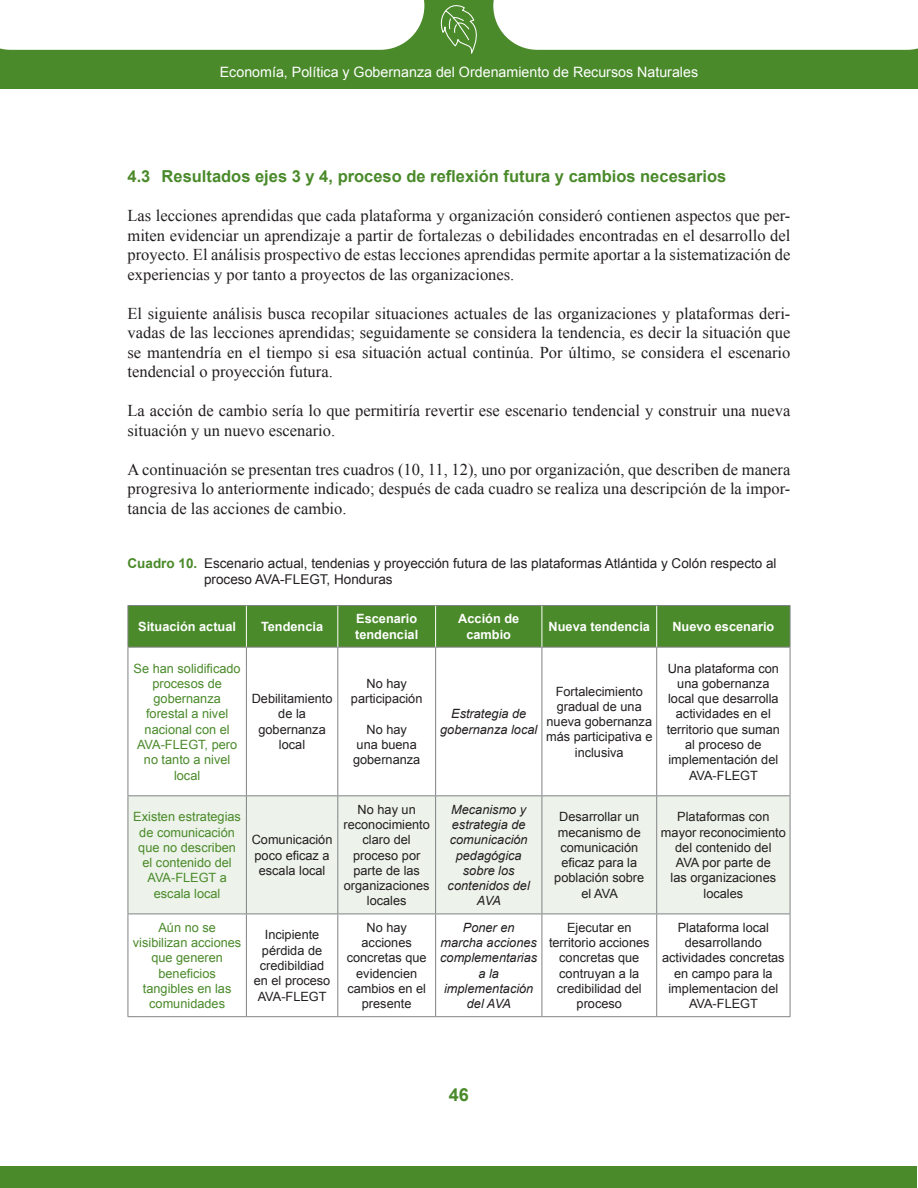
<style>
.page{position:relative;width:918px;height:1188px;background:#fff}
.page>*{position:absolute;margin:0;border:0;box-sizing:border-box;transform-origin:0 0}
.t1{font:700 18px "Arial";color:#4a8a2a}
.Texto{font:16.5px/19.5px "Times New Roman";color:#231f20;text-align:justify}
.Titulos_1_1{font:700 16.5px "Arial";color:#4a8a2a}
.t2{font:14.25px "Arial";color:#fff}
.Cuadros_Título{font:13.5px/15.6px "Arial";color:#231f20}
.Texto_cuadros{font:12.75px/15.3px "Arial";color:#231f20;text-align:center}
.Texto_cuadros-2{font:12.75px/15.3px "Arial";color:#4a8a2a;text-align:center}
.Texto_cuadros-3{font:italic 12.75px/15.3px "Arial";color:#231f20;text-align:center}
.Texto_cuadros-4{font:700 12.75px/15.3px "Arial";color:#fff}
.s1{font-weight:700;color:#4a8a2a}
</style>
<div class="page">
<div style="left:1px;top:1167px;width:916px;height:21px;background:#4a8a2a"></div>
<div style="left:0;top:0;width:917px;height:88px;background:#4a8a2a"></div>
<div style="left:0;top:0;width:424px;height:50px;background:#fff"></div>
<div style="left:493px;top:0;width:425px;height:50px;background:#fff"></div>
<svg style="left:440px;top:5px;width:37px;height:49px"></svg>
<div style="left:129px;top:606px;width:661px;height:41px;background:#4a8a2a"></div>
<div style="left:129px;top:796px;width:661px;height:118px;background:#edf3ea"></div>
<hr style="left:128px;top:605px;width:118px;height:1px;background:#808285">
<hr style="left:128px;top:606px;width:1px;height:41px;background:#808285">
<hr style="left:246px;top:605px;width:92px;height:1px;background:#808285">
<hr style="left:338px;top:605px;width:98px;height:1px;background:#808285">
<hr style="left:436px;top:605px;width:106px;height:1px;background:#808285">
<hr style="left:542px;top:605px;width:115px;height:1px;background:#808285">
<hr style="left:657px;top:605px;width:133px;height:1px;background:#808285">
<hr style="left:790px;top:606px;width:1px;height:41px;background:#808285">
<hr style="left:128px;top:647px;width:118px;height:1px;background:#808285">
<hr style="left:128px;top:648px;width:1px;height:147px;background:#808285">
<hr style="left:246px;top:647px;width:92px;height:1px;background:#808285">
<hr style="left:246px;top:648px;width:1px;height:147px;background:#808285">
<hr style="left:338px;top:647px;width:98px;height:1px;background:#808285">
<hr style="left:337px;top:648px;width:1px;height:147px;background:#808285">
<hr style="left:436px;top:647px;width:106px;height:1px;background:#808285">
<hr style="left:435px;top:648px;width:1px;height:147px;background:#808285">
<hr style="left:542px;top:647px;width:115px;height:1px;background:#808285">
<hr style="left:542px;top:648px;width:1px;height:147px;background:#808285">
<hr style="left:657px;top:647px;width:133px;height:1px;background:#808285">
<hr style="left:656px;top:648px;width:1px;height:147px;background:#808285">
<hr style="left:790px;top:648px;width:1px;height:147px;background:#808285">
<hr style="left:128px;top:795px;width:118px;height:1px;background:#808285">
<hr style="left:128px;top:796px;width:1px;height:118px;background:#808285">
<hr style="left:246px;top:795px;width:92px;height:1px;background:#808285">
<hr style="left:246px;top:796px;width:1px;height:118px;background:#808285">
<hr style="left:338px;top:795px;width:98px;height:1px;background:#808285">
<hr style="left:337px;top:796px;width:1px;height:118px;background:#808285">
<hr style="left:436px;top:795px;width:106px;height:1px;background:#808285">
<hr style="left:435px;top:796px;width:1px;height:118px;background:#808285">
<hr style="left:542px;top:795px;width:115px;height:1px;background:#808285">
<hr style="left:542px;top:796px;width:1px;height:118px;background:#808285">
<hr style="left:657px;top:795px;width:133px;height:1px;background:#808285">
<hr style="left:656px;top:796px;width:1px;height:118px;background:#808285">
<hr style="left:790px;top:796px;width:1px;height:118px;background:#808285">
<hr style="left:128px;top:914px;width:118px;height:1px;background:#808285">
<hr style="left:128px;top:914px;width:1px;height:102px;background:#808285">
<hr style="left:246px;top:914px;width:92px;height:1px;background:#808285">
<hr style="left:246px;top:914px;width:1px;height:102px;background:#808285">
<hr style="left:338px;top:914px;width:98px;height:1px;background:#808285">
<hr style="left:337px;top:914px;width:1px;height:102px;background:#808285">
<hr style="left:436px;top:914px;width:106px;height:1px;background:#808285">
<hr style="left:435px;top:914px;width:1px;height:102px;background:#808285">
<hr style="left:542px;top:914px;width:115px;height:1px;background:#808285">
<hr style="left:542px;top:914px;width:1px;height:102px;background:#808285">
<hr style="left:657px;top:914px;width:133px;height:1px;background:#808285">
<hr style="left:656px;top:914px;width:1px;height:102px;background:#808285">
<hr style="left:790px;top:914px;width:1px;height:102px;background:#808285">
<hr style="left:128px;top:1016px;width:118px;height:1px;background:#808285">
<hr style="left:246px;top:1016px;width:92px;height:1px;background:#808285">
<hr style="left:338px;top:1016px;width:98px;height:1px;background:#808285">
<hr style="left:436px;top:1016px;width:106px;height:1px;background:#808285">
<hr style="left:542px;top:1016px;width:115px;height:1px;background:#808285">
<hr style="left:657px;top:1016px;width:133px;height:1px;background:#808285">
<hr style="left:246px;top:606px;width:1px;height:41px;background:#fff">
<hr style="left:337px;top:606px;width:1px;height:41px;background:#fff">
<hr style="left:435px;top:606px;width:1px;height:41px;background:#fff">
<hr style="left:542px;top:606px;width:1px;height:41px;background:#fff">
<hr style="left:656px;top:606px;width:1px;height:41px;background:#fff">
<p class="t2" style="left:220px;top:62px;width:480px">Economía, Política y Gobernanza del Ordenamiento de Recursos Naturales</p>
<p class="Titulos_1_1" style="left:128px;top:165px;width:600px">4.3 Resultados ejes 3 y 4, proceso de reflexión futura y cambios necesarios</p>
<p class="Texto" style="left:128px;top:206px;width:664px">Las lecciones aprendidas que cada plataforma y organización consideró contienen aspectos que per&shy;miten evidenciar un aprendizaje a partir de fortalezas o debilidades encontradas en el desarrollo del proyecto. El análisis prospectivo de estas lecciones aprendidas permite aportar a la sistematización de experiencias y por tanto a proyectos de las organizaciones.</p>
<p class="Texto" style="left:128px;top:303px;width:664px">El siguiente análisis busca recopilar situaciones actuales de las organizaciones y plataformas deri&shy;vadas de las lecciones aprendidas; seguidamente se considera la tendencia, es decir la situación que se mantendría en el tiempo si esa situación actual continúa. Por último, se considera el escenario tendencial o proyección futura.</p>
<p class="Texto" style="left:128px;top:401px;width:664px">La acción de cambio sería lo que permitiría revertir ese escenario tendencial y construir una nueva situación y un nuevo escenario.</p>
<p class="Texto" style="left:128px;top:459px;width:664px">A continuación se presentan tres cuadros (10, 11, 12), uno por organización, que describen de manera progresiva lo anteriormente indicado; después de cada cuadro se realiza una descripción de la impor&shy;tancia de las acciones de cambio.</p>
<p class="Cuadros_Título" style="left:204px;top:556px;width:574px;text-indent:-77px"><span class="s1">Cuadro 10.</span> Escenario actual, tendenias y proyección futura de las plataformas Atlántida y Colón respecto al proceso AVA-FLEGT, Honduras</p>
<p class="Texto_cuadros-4" style="left:138px;top:619px;width:99px">Situación actual</p>
<p class="Texto_cuadros-4" style="left:261px;top:619px;width:64px">Tendencia</p>
<p class="Texto_cuadros-4" style="left:355px;top:612px;width:65px">Escenario tendencial</p>
<p class="Texto_cuadros-4" style="left:458px;top:612px;width:62px;text-align:center">Acción de cambio</p>
<p class="Texto_cuadros-4" style="left:549px;top:619px;width:103px">Nueva tendencia</p>
<p class="Texto_cuadros-4" style="left:672px;top:619px;width:104px">Nuevo escenario</p>
<p class="Texto_cuadros-2" style="left:134px;top:661px;width:109px">Se han solidificado procesos de gobernanza forestal a nivel nacional con el<br>AVA-FLEGT, pero no tanto a nivel local</p>
<p class="Texto_cuadros" style="left:667px;top:661px;width:115px">Una plataforma con una gobernanza local que desarrolla actividades en el territorio que suman al proceso de implementación del<br>AVA-FLEGT</p>
<p class="Texto_cuadros" style="left:351px;top:676px;width:73px">No hay participación</p>
<p class="Texto_cuadros" style="left:353px;top:722px;width:69px">No hay<br>una buena gobernanza</p>
<p class="Texto_cuadros" style="left:546px;top:684px;width:108px">Fortalecimiento gradual de una nueva gobernanza más participativa e inclusiva</p>
<p class="Texto_cuadros" style="left:252px;top:691px;width:82px">Debilitamiento de la gobernanza local</p>
<p class="Texto_cuadros-3" style="left:440px;top:707px;width:99px">Estrategia de gobernanza local</p>
<p class="Texto_cuadros-2" style="left:133px;top:809px;width:109px">Existen estrategias de comunicación que no describen el contenido del<br>AVA-FLEGT a escala local</p>
<p class="Texto_cuadros" style="left:252px;top:832px;width:82px">Comunicación poco eficaz a escala local</p>
<p class="Texto_cuadros" style="left:343px;top:802px;width:88px">No hay un reconocimiento claro del proceso por parte de las organizaciones locales</p>
<p class="Texto_cuadros-3" style="left:448px;top:802px;width:84px">Mecanismo y estrategia de comunicación pedagógica sobre los contenidos del<br>AVA</p>
<p class="Texto_cuadros" style="left:554px;top:809px;width:92px">Desarrollar un mecanismo de comunicación eficaz para la población sobre el AVA</p>
<p class="Texto_cuadros" style="left:661px;top:809px;width:126px">Plataformas con mayor reconocimiento del contenido del<br>AVA por parte de<br>las organizaciones locales</p>
<p class="Texto_cuadros-2" style="left:133px;top:920px;width:110px">Aún no se visibilizan acciones que generen beneficios tangibles en las comunidades</p>
<p class="Texto_cuadros" style="left:254px;top:927px;width:78px">Incipiente pérdida de credibildiad en el proceso<br>AVA-FLEGT</p>
<p class="Texto_cuadros" style="left:347px;top:920px;width:82px">No hay acciones concretas que evidencien cambios en el presente</p>
<p class="Texto_cuadros-3" style="left:440px;top:920px;width:99px">Poner en marcha acciones complementarias a la implementación del AVA</p>
<p class="Texto_cuadros" style="left:549px;top:920px;width:102px">Ejecutar en territorio acciones concretas que contruyan a la credibilidad del proceso</p>
<p class="Texto_cuadros" style="left:662px;top:920px;width:124px">Plataforma local desarrollando actividades concretas en campo para la implementacion del<br>AVA-FLEGT</p>
<p class="t1" style="left:449px;top:1083px;width:22px">46</p>
</div>
